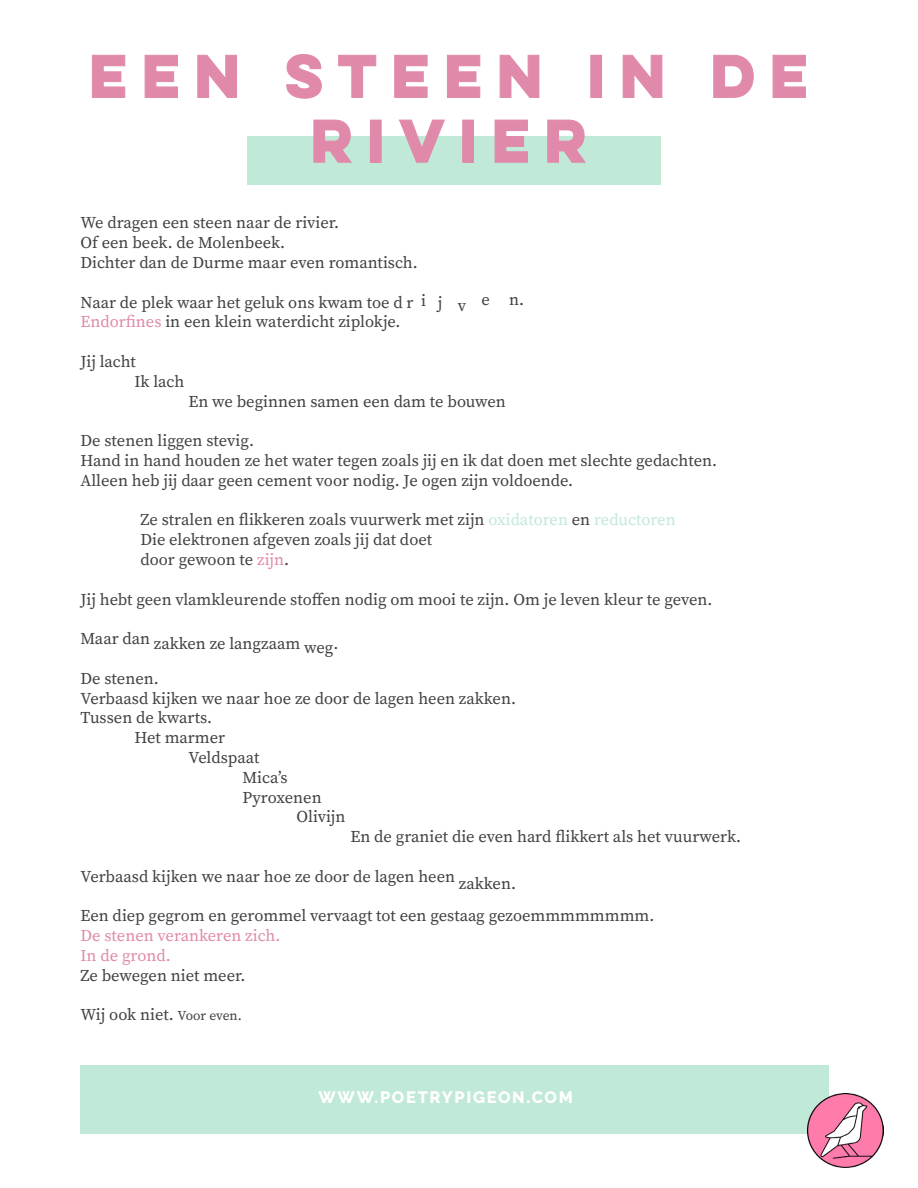
<style>
.page{position:relative;width:918px;height:1188px;background:#fff}
.page>*{position:absolute;margin:0;border:0;box-sizing:border-box;transform-origin:0 0}
.t1{font:700 54px/64.8px "Lulo Clean One";letter-spacing:.05em;color:#e189aa;text-align:center}
.Body_Text{font:16.5px "Source Serif Pro";color:#414042}
.Body_Text-2{font:16.5px/19.8px "Source Serif Pro";color:#e189aa}
.Name_Contact{font:800 16.5px "Raleway";letter-spacing:.1em;color:#fff}
.s1{color:#e189aa}
.s2{color:#c1e9d8}
.s3{font-size:13.5px}
</style>
<div class="page">
<div style="left:248px;top:136px;width:414px;height:49px;background:#c1e9d8"></div>
<div style="left:80px;top:1065px;width:749px;height:69px;background:#c1e9d8"></div>
<svg style="left:92px;top:55px;width:34px;height:43px"></svg>
<svg style="left:144px;top:55px;width:34px;height:43px"></svg>
<svg style="left:197px;top:55px;width:40px;height:43px"></svg>
<svg style="left:286px;top:54px;width:36px;height:45px"></svg>
<svg style="left:338px;top:55px;width:38px;height:43px"></svg>
<svg style="left:394px;top:55px;width:34px;height:43px"></svg>
<svg style="left:447px;top:55px;width:34px;height:43px"></svg>
<svg style="left:499px;top:55px;width:41px;height:43px"></svg>
<div style="left:591px;top:55px;width:11px;height:42px;border:1px solid #e189aa"></div>
<svg style="left:622px;top:55px;width:41px;height:43px"></svg>
<svg style="left:713px;top:55px;width:41px;height:43px"></svg>
<svg style="left:772px;top:55px;width:34px;height:43px"></svg>
<svg style="left:313px;top:119px;width:39px;height:44px"></svg>
<div style="left:370px;top:120px;width:11px;height:42px;border:1px solid #e189aa"></div>
<svg style="left:399px;top:119px;width:46px;height:44px"></svg>
<svg style="left:494px;top:119px;width:34px;height:44px"></svg>
<svg style="left:547px;top:119px;width:39px;height:44px"></svg>
<img style="left:807px;top:1094px;width:76px;height:73px">
<p class="t1" style="left:89px;top:42px;width:732px">EEN STEEN IN DE<br>RIVIER</p>
<p class="Body_Text" style="left:80px;top:212px;width:260px">We dragen een steen naar de rivier.</p>
<p class="Body_Text" style="left:80px;top:232px;width:206px">Of een beek. de Molenbeek.</p>
<p class="Body_Text" style="left:80px;top:251px;width:339px">Dichter dan de Durme maar even romantisch.</p>
<p class="Body_Text" style="left:80px;top:291px;width:445px">Naar de plek waar het geluk ons kwam toe d r i j v e n.</p>
<p class="Body_Text" style="left:80px;top:311px;width:322px"><span class="s1">Endorfines</span> in een klein waterdicht ziplokje.</p>
<p class="Body_Text" style="left:80px;top:350px;width:57px">Jij lacht</p>
<p class="Body_Text" style="left:134px;top:370px;width:51px">Ik lach</p>
<p class="Body_Text" style="left:188px;top:390px;width:319px">En we beginnen samen een dam te bouwen</p>
<p class="Body_Text" style="left:80px;top:430px;width:175px">De stenen liggen stevig.</p>
<p class="Body_Text" style="left:80px;top:449px;width:638px">Hand in hand houden ze het water tegen zoals jij en ik dat doen met slechte gedachten.</p>
<p class="Body_Text" style="left:80px;top:469px;width:494px">Alleen heb jij daar geen cement voor nodig. Je ogen zijn voldoende.</p>
<p class="Body_Text" style="left:140px;top:509px;width:537px">Ze stralen en flikkeren zoals vuurwerk met zijn <span class="s2">oxidatoren</span> en <span class="s2">reductoren</span></p>
<p class="Body_Text" style="left:140px;top:529px;width:293px">Die elektronen afgeven zoals jij dat doet</p>
<p class="Body_Text" style="left:140px;top:548px;width:150px">door gewoon te <span class="s1">zijn</span>.</p>
<p class="Body_Text" style="left:80px;top:588px;width:634px">Jij hebt geen vlamkleurende stoffen nodig om mooi te zijn. Om je leven kleur te geven.</p>
<p class="Body_Text" style="left:80px;top:632px;width:259px">Maar dan zakken ze langzaam weg.</p>
<p class="Body_Text" style="left:80px;top:667px;width:80px">De stenen.</p>
<p class="Body_Text" style="left:80px;top:687px;width:437px">Verbaasd kijken we naar hoe ze door de lagen heen zakken.</p>
<p class="Body_Text" style="left:80px;top:707px;width:133px">Tussen de kwarts.</p>
<p class="Body_Text" style="left:134px;top:727px;width:92px">Het marmer</p>
<p class="Body_Text" style="left:188px;top:746px;width:73px">Veldspaat</p>
<p class="Body_Text" style="left:242px;top:766px;width:47px">Mica’s</p>
<p class="Body_Text" style="left:242px;top:786px;width:81px">Pyroxenen</p>
<p class="Body_Text" style="left:296px;top:806px;width:51px">Olivijn</p>
<p class="Body_Text" style="left:350px;top:826px;width:392px">En de graniet die even hard flikkert als het vuurwerk.</p>
<p class="Body_Text" style="left:80px;top:865px;width:376px">Verbaasd kijken we naar hoe ze door de lagen heen</p>
<p class="Body_Text" style="left:459px;top:873px;width:59px">zakken.</p>
<p class="Body_Text" style="left:80px;top:905px;width:575px">Een diep gegrom en gerommel vervaagt tot een gestaag gezoemmmmmmmm.</p>
<p class="Body_Text-2" style="left:80px;top:926px;width:202px">De stenen verankeren zich.<br>In de grond.</p>
<p class="Body_Text" style="left:80px;top:964px;width:167px">Ze bewegen niet meer.</p>
<p class="Body_Text" style="left:80px;top:1004px;width:163px">Wij ook niet. <span class="s3">Voor even.</span></p>
<p class="Name_Contact" style="left:319px;top:1088px;width:256px">WWW.POETRYPIGEON.COM</p>
</div>
